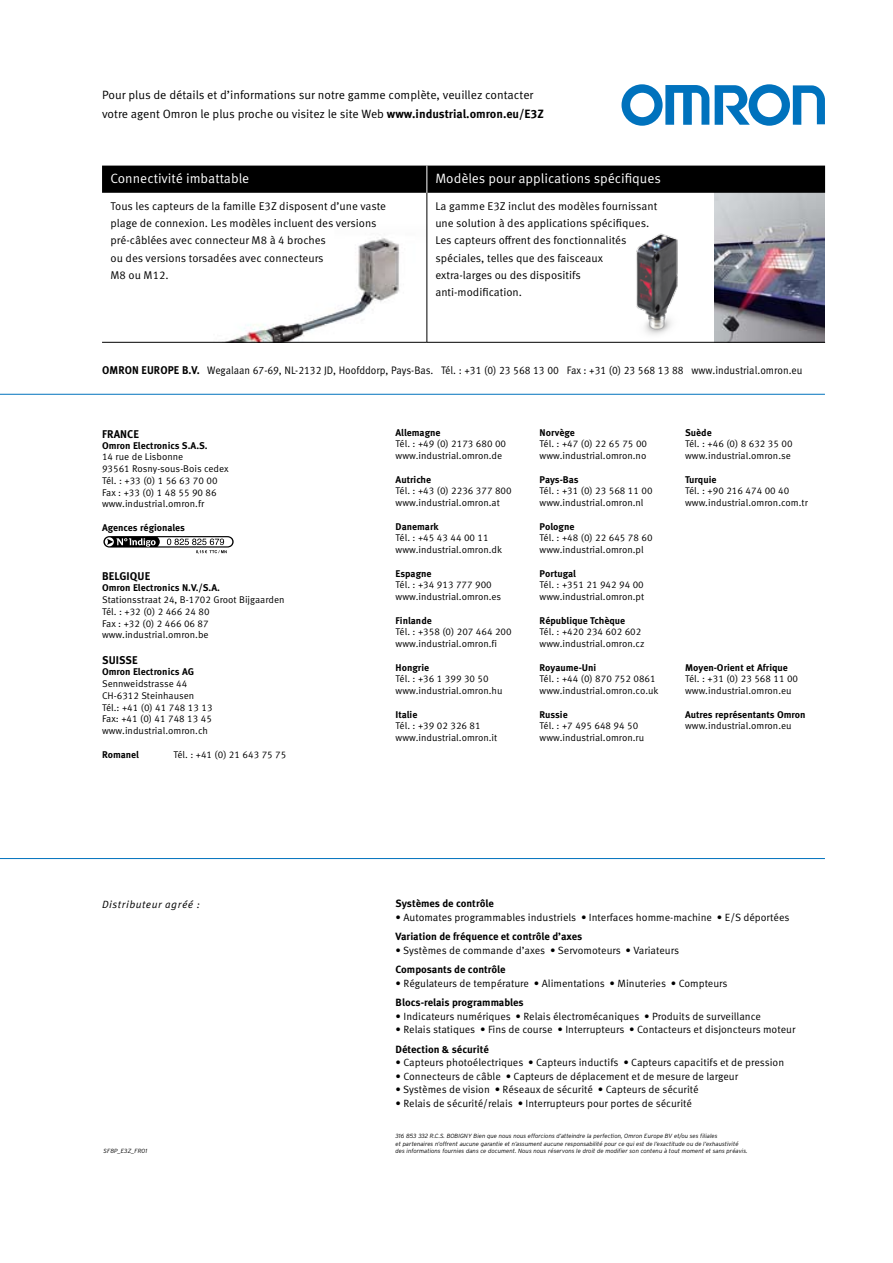
<style>
.page{position:relative;width:893px;height:1263px;background:#fff}
.page>*{position:absolute;margin:0;border:0;box-sizing:border-box;transform-origin:0 0}
.t1{font:13.5px "Meta Pro";color:#fff}
.t2{font:12px/18.8px "Meta Pro";color:#000}
.t3{font:11.25px/17.2px "Meta Pro";color:#000}
.t4{font:700 11.25px "Meta Pro";letter-spacing:.01em;color:#000}
.t5{font:10.8px "Meta Pro";color:#000;scale:.93 1}
.t6{font:10.5px "Meta Pro";color:#000}
.t7{font:700 10.5px "Meta Pro";color:#000}
.t8{font:italic 10.5px "Meta Pro";letter-spacing:.05em;color:#000}
.t9{font:9.75px/11.7px "Meta Pro";color:#000}
.t10{font:700 9.75px "Meta Pro";color:#000}
.t11{font:italic 300 6px/7.2px "Interstate";color:#000}
.s1{font-weight:700}
.s2{font-weight:700;font-size:11.25px}
</style>
<div class="page">
<svg style="left:715px;top:84px;width:110px;height:42px"></svg>
<svg style="left:621px;top:84px;width:88px;height:42px"></svg>
<hr style="left:0;top:858px;width:825px;height:1px;background:#0072bd">
<hr style="left:0;top:394px;width:825px;height:1px;background:#0072bd">
<img style="left:616px;top:233px;width:78px;height:109px">
<img style="left:174px;top:223px;width:253px;height:119px">
<img style="left:714px;top:193px;width:111px;height:149px">
<hr style="left:427px;top:193px;width:1px;height:149px;background:#000">
<hr style="left:102px;top:342px;width:325px;height:1px;background:#000">
<hr style="left:427px;top:342px;width:398px;height:1px;background:#000">
<div style="left:102px;top:166px;width:723px;height:27px;background:#000"></div>
<svg style="left:103px;top:536px;width:131px;height:18px"></svg>
<p class="t2" style="left:102px;top:85px;width:443px">Pour plus de détails et d’informations sur notre gamme complète, veuillez contacter votre agent Omron le plus proche ou visitez le site Web <span class="s1">www.industrial.omron.eu/E3Z</span></p>
<h1 class="t1" style="left:111px;top:170px;width:140px">Connectivité imbattable</h1>
<h1 class="t1" style="left:435px;top:170px;width:227px">Modèles pour applications spécifiques</h1>
<p class="t3" style="left:111px;top:197px;width:277px">Tous les capteurs de la famille E3Z disposent d’une vaste plage de connexion. Les modèles incluent des versions pré-câblées avec connecteur M8 à 4 broches<br>ou des versions torsadées avec connecteurs<br>M8 ou M12.</p>
<p class="t3" style="left:435px;top:197px;width:223px">La gamme E3Z inclut des modèles fournissant une solution à des applications spécifiques.<br>Les capteurs offrent des fonctionnalités spéciales, telles que des faisceaux extra-larges ou des dispositifs anti-modification.</p>
<p class="t5" style="left:102px;top:364px;width:755px"><span class="s2">Omron Europe B.V.</span> Wegalaan 67-69, NL-2132 JD, Hoofddorp, Pays-Bas. Tél. : +31 (0) 23 568 13 00 Fax : +31 (0) 23 568 13 88 www.industrial.omron.eu</p>
<p class="t4" style="left:102px;top:426px;width:32px">France</p>
<p class="t10" style="left:102px;top:439px;width:107px">Omron Electronics S.A.S.</p>
<p class="t9" style="left:102px;top:451px;width:128px">14 rue de Lisbonne<br>93561 Rosny-sous-Bois cedex<br>Tél. : +33 (0) 1 56 63 70 00<br>Fax : +33 (0) 1 48 55 90 86 www.industrial.omron.fr</p>
<p class="t10" style="left:102px;top:521px;width:85px">Agences régionales</p>
<p class="t4" style="left:102px;top:569px;width:49px">Belgique</p>
<p class="t10" style="left:102px;top:582px;width:120px">Omron Electronics N.V./S.A.</p>
<p class="t9" style="left:102px;top:594px;width:184px">Stationsstraat 24, B-1702 Groot Bijgaarden<br>Tél. : +32 (0) 2 466 24 80<br>Fax : +32 (0) 2 466 06 87 www.industrial.omron.be</p>
<p class="t4" style="left:102px;top:653px;width:20px">Suisse</p>
<p class="t10" style="left:102px;top:666px;width:93px">Omron Electronics AG</p>
<p class="t9" style="left:102px;top:678px;width:112px">Sennweidstrasse 44<br>CH-6312 Steinhausen<br>Tél.: +41 (0) 41 748 13 13<br>Fax: +41 (0) 41 748 13 45 www.industrial.omron.ch</p>
<p class="t10" style="left:102px;top:748px;width:39px">Romanel</p>
<p class="t9" style="left:173px;top:748px;width:115px">Tél. : +41 (0) 21 643 75 75</p>
<p class="t8" style="left:102px;top:897px;width:99px">Distributeur agréé :</p>
<p class="t11" style="left:104px;top:1147px;width:45px">SF8P_E3Z_FR01</p>
<p class="t10" style="left:396px;top:426px;width:47px">Allemagne</p>
<p class="t9" style="left:396px;top:438px;width:112px">Tél. : +49 (0) 2173 680 00 www.industrial.omron.de</p>
<p class="t10" style="left:396px;top:473px;width:37px">Autriche</p>
<p class="t9" style="left:396px;top:485px;width:118px">Tél. : +43 (0) 2236 377 800 www.industrial.omron.at</p>
<p class="t10" style="left:396px;top:520px;width:45px">Danemark</p>
<p class="t9" style="left:396px;top:532px;width:108px">Tél. : +45 43 44 00 11 www.industrial.omron.dk</p>
<p class="t10" style="left:396px;top:567px;width:38px">Espagne</p>
<p class="t9" style="left:396px;top:579px;width:107px">Tél. : +34 913 777 900 www.industrial.omron.es</p>
<p class="t10" style="left:396px;top:614px;width:38px">Finlande</p>
<p class="t9" style="left:396px;top:626px;width:118px">Tél. : +358 (0) 207 464 200 www.industrial.omron.fi</p>
<p class="t10" style="left:396px;top:661px;width:35px">Hongrie</p>
<p class="t9" style="left:396px;top:673px;width:108px">Tél. : +36 1 399 30 50 www.industrial.omron.hu</p>
<p class="t10" style="left:396px;top:708px;width:23px">Italie</p>
<p class="t9" style="left:396px;top:720px;width:103px">Tél. : +39 02 326 81 www.industrial.omron.it</p>
<p class="t10" style="left:540px;top:426px;width:37px">Norvège</p>
<p class="t9" style="left:540px;top:438px;width:109px">Tél. : +47 (0) 22 65 75 00 www.industrial.omron.no</p>
<p class="t10" style="left:540px;top:473px;width:40px">Pays-Bas</p>
<p class="t9" style="left:540px;top:485px;width:115px">Tél. : +31 (0) 23 568 11 00 www.industrial.omron.nl</p>
<p class="t10" style="left:540px;top:520px;width:36px">Pologne</p>
<p class="t9" style="left:540px;top:532px;width:115px">Tél. : +48 (0) 22 645 78 60 www.industrial.omron.pl</p>
<p class="t10" style="left:540px;top:567px;width:38px">Portugal</p>
<p class="t9" style="left:540px;top:579px;width:106px">Tél. : +351 21 942 94 00 www.industrial.omron.pt</p>
<p class="t10" style="left:540px;top:614px;width:87px">République Tchèque</p>
<p class="t9" style="left:540px;top:626px;width:107px">Tél. : +420 234 602 602 www.industrial.omron.cz</p>
<p class="t10" style="left:540px;top:661px;width:58px">Royaume-Uni</p>
<p class="t9" style="left:540px;top:673px;width:120px">Tél. : +44 (0) 870 752 0861 www.industrial.omron.co.uk</p>
<p class="t10" style="left:540px;top:708px;width:30px">Russie</p>
<p class="t9" style="left:540px;top:720px;width:106px">Tél. : +7 495 648 94 50 www.industrial.omron.ru</p>
<p class="t10" style="left:685px;top:426px;width:28px">Suède</p>
<p class="t9" style="left:685px;top:438px;width:109px">Tél. : +46 (0) 8 632 35 00 www.industrial.omron.se</p>
<p class="t10" style="left:685px;top:473px;width:33px">Turquie</p>
<p class="t9" style="left:685px;top:485px;width:124px">Tél. : +90 216 474 00 40 www.industrial.omron.com.tr</p>
<p class="t10" style="left:685px;top:661px;width:104px">Moyen-Orient et Afrique</p>
<p class="t9" style="left:685px;top:673px;width:115px">Tél. : +31 (0) 23 568 11 00 www.industrial.omron.eu</p>
<p class="t10" style="left:685px;top:708px;width:122px">Autres représentants Omron</p>
<p class="t9" style="left:685px;top:720px;width:108px">www.industrial.omron.eu</p>
<p class="t7" style="left:396px;top:897px;width:100px">Systèmes de contrôle</p>
<p class="t6" style="left:396px;top:911px;width:395px">• Automates programmables industriels • Interfaces homme-machine • E/S déportées</p>
<p class="t7" style="left:396px;top:930px;width:188px">Variation de fréquence et contrôle d’axes</p>
<p class="t6" style="left:396px;top:944px;width:285px">• Systèmes de commande d’axes • Servomoteurs • Variateurs</p>
<p class="t7" style="left:396px;top:963px;width:112px">Composants de contrôle</p>
<p class="t6" style="left:396px;top:977px;width:334px">• Régulateurs de température • Alimentations • Minuteries • Compteurs</p>
<p class="t7" style="left:396px;top:996px;width:130px">Blocs-relais programmables</p>
<p class="t6" style="left:396px;top:1010px;width:367px">• Indicateurs numériques • Relais électromécaniques • Produits de surveillance</p>
<p class="t6" style="left:396px;top:1023px;width:401px">• Relais statiques • Fins de course • Interrupteurs • Contacteurs et disjoncteurs moteur</p>
<p class="t7" style="left:396px;top:1042px;width:95px">Détection &amp; sécurité</p>
<p class="t6" style="left:396px;top:1056px;width:390px">• Capteurs photoélectriques • Capteurs inductifs • Capteurs capacitifs et de pression</p>
<p class="t6" style="left:396px;top:1070px;width:344px">• Connecteurs de câble • Capteurs de déplacement et de mesure de largeur</p>
<p class="t6" style="left:396px;top:1083px;width:305px">• Systèmes de vision • Réseaux de sécurité • Capteurs de sécurité</p>
<p class="t6" style="left:396px;top:1097px;width:298px">• Relais de sécurité/relais • Interrupteurs pour portes de sécurité</p>
<p class="t11" style="left:396px;top:1133px;width:353px">316 853 332 R.C.S. BOBIGNY Bien que nous nous efforcions d’atteindre la perfection, Omron Europe BV et/ou ses filiales<br>et partenaires n’offrent aucune garantie et n’assument aucune responsabilité pour ce qui est de l’exactitude ou de l’exhaustivité des informations fournies dans ce document. Nous nous réservons le droit de modifier son contenu à tout moment et sans préavis.</p>
</div>
